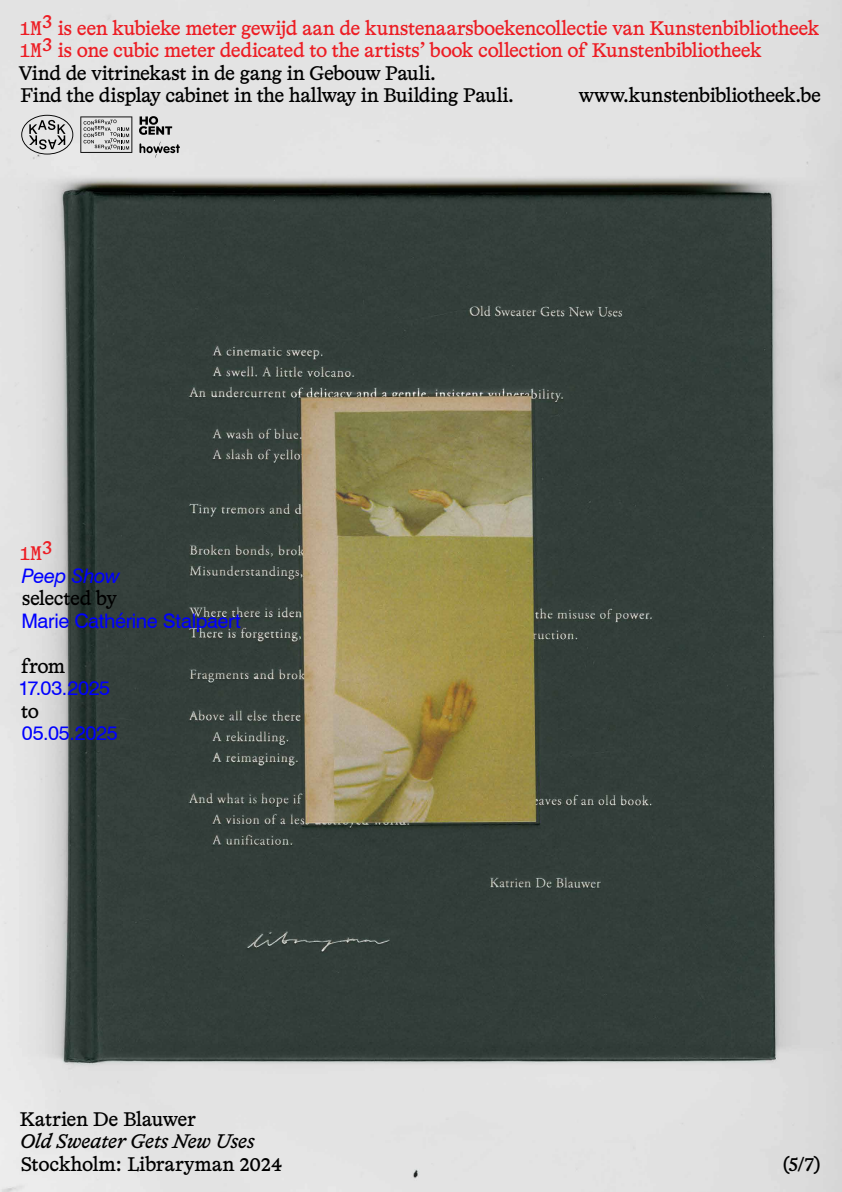
<style>
.page{position:relative;width:842px;height:1192px;background:#fff}
.page>*{position:absolute;margin:0;border:0;box-sizing:border-box;transform-origin:0 0}
.t1{font:20px/22.5px "HAL Timezone";letter-spacing:-.025em;color:#ed1d24}
.t2{font:20px "HAL Timezone";letter-spacing:-.02em;color:#000}
.t3{font:20px "Swiss 721 BT";letter-spacing:-.015em;color:#00f}
.t4{font:italic 20px "HAL Timezone";letter-spacing:-.01em;color:#000}
.t5{font:italic 20px "Swiss 721 BT";letter-spacing:-.02em;color:#00f}
.t6{font:20px "HAL Timezone Mono";color:#ed1d24}
.s1{font-family:"HAL Timezone Mono"}
.s2{color:#000}
</style>
<div class="page">
<img style="left:0;top:0;width:842px;height:1192px">
<svg style="left:21px;top:115px;width:52px;height:40px;background:#b7b7b7"></svg>
<svg style="left:80px;top:116px;width:52px;height:37px;background:#b4b4b4"></svg>
<svg style="left:139px;top:116px;width:33px;height:19px"></svg>
<svg style="left:139px;top:142px;width:41px;height:16px"></svg>
<p class="t1" style="left:19px;top:17px;width:802px"><span class="s1">1M</span><sup>3</sup> is een kubieke meter gewijd aan de kunstenaarsboekencollectie van Kunstenbibliotheek <span class="s1">1M</span><sup>3</sup> is one cubic meter dedicated to the artists’ book collection of Kunstenbibliotheek<br><span class="s2">Vind de vitrinekast in de gang in Gebouw Pauli.<br>Find the display cabinet in the hallway in Building Pauli.</span></p>
<p class="t2" style="left:579px;top:83px;width:244px">www.kunstenbibliotheek.be</p>
<p class="t6" style="left:19px;top:540px;width:36px">1M3</p>
<p class="t5" style="left:22px;top:563px;width:99px">Peep Show</p>
<p class="t2" style="left:22px;top:585px;width:97px">selected by</p>
<p class="t3" style="left:21px;top:608px;width:221px">Marie Cathérine Stalpaert</p>
<p class="t2" style="left:21px;top:653px;width:45px">from</p>
<p class="t3" style="left:18px;top:676px;width:93px">17.03.2025</p>
<p class="t2" style="left:21px;top:698px;width:19px">to</p>
<p class="t3" style="left:22px;top:721px;width:97px">05.05.2025</p>
<p class="t2" style="left:20px;top:1106px;width:178px">Katrien De Blauwer</p>
<p class="t4" style="left:20px;top:1129px;width:236px">Old Sweater Gets New Uses</p>
<p class="t2" style="left:21px;top:1151px;width:263px">Stockholm: Libraryman 2024</p>
<p class="t2" style="left:783px;top:1151px;width:39px">(5/7)</p>
</div>
